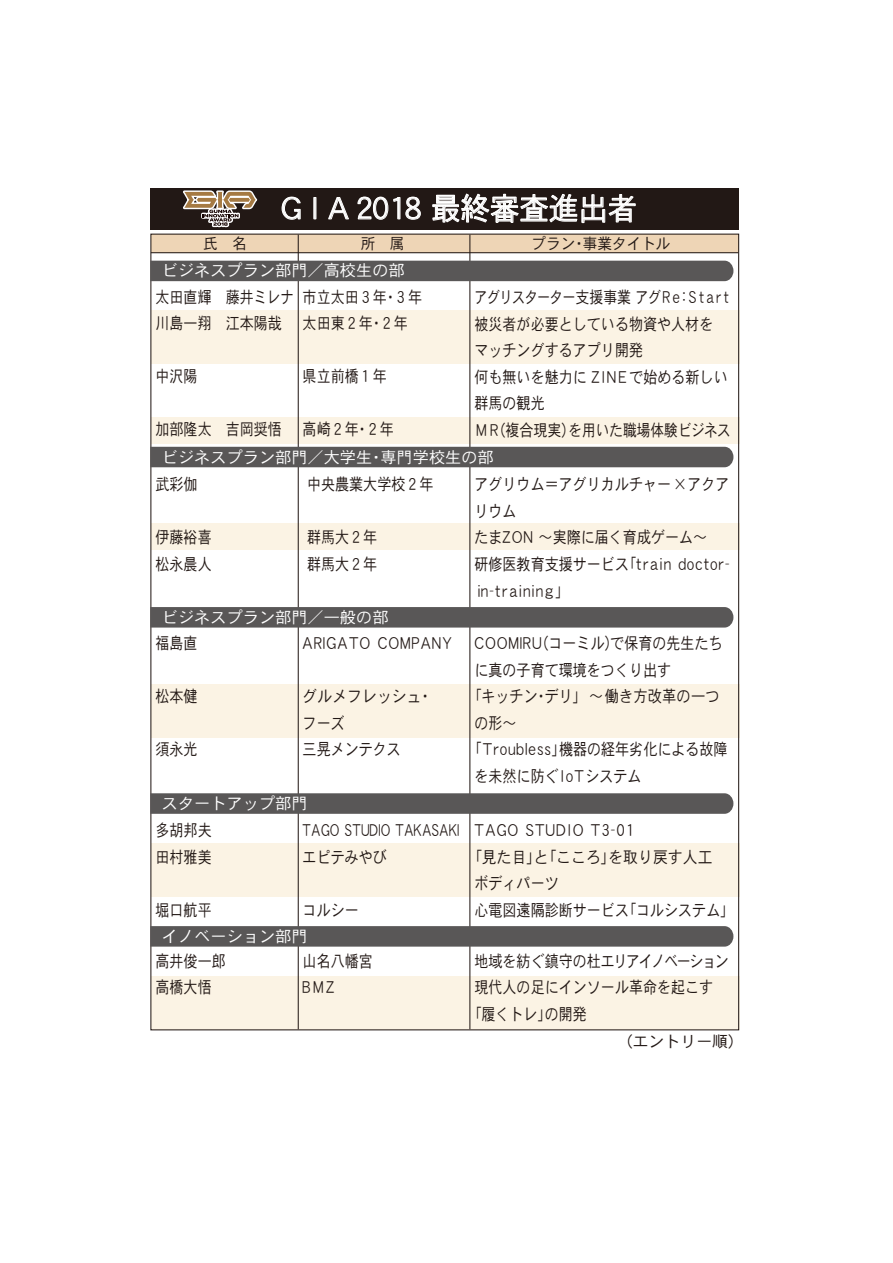
<style>
.page{position:relative;width:893px;height:1263px;background:#fff}
.page>*{position:absolute;margin:0;border:0;box-sizing:border-box;transform-origin:0 0}
.t1{font:30.6px "DFPHS Gothic CID W3";color:#fff;scale:.96 1}
.t2{font:16.5px/26.5px "DFPHS Gothic CID W3";color:#221815;scale:.85 1}
.t3{font:16.5px/26.5px "DFPHS Gothic CID W3";color:#221815;scale:.8 1}
.t4{font:16.5px/26.5px "DFPHS Gothic CID W3";color:#221815;scale:.9 1}
.t5{font:16.5px "DFPHS Gothic CID W3";letter-spacing:.1em;color:#221815;scale:.85 1}
.t6{font:16.5px/26.5px "DFPHS Gothic CID W3";letter-spacing:.05em;color:#221815;scale:.75 1}
.t7{font:16.5px "DFPHS Gothic CID W3";letter-spacing:-.05em;color:#221815;scale:.85 1}
.t8{font:15.9px "DFPHS Gothic CID W3";color:#fff}
.t9{font:15.75px "DFPHS Gothic CID W3";color:#221815}
.t10{font:15.45px "DFPHS Gothic CID W3";color:#221815;scale:.95 1}
</style>
<div class="page">
<div style="left:151px;top:311px;width:588px;height:53px;background:#fbf3e4"></div>
<div style="left:151px;top:417px;width:588px;height:27px;background:#fbf3e4"></div>
<div style="left:151px;top:524px;width:588px;height:26px;background:#fbf3e4"></div>
<div style="left:151px;top:684px;width:588px;height:53px;background:#fbf3e4"></div>
<div style="left:151px;top:843px;width:588px;height:54px;background:#fbf3e4"></div>
<div style="left:151px;top:976px;width:588px;height:54px;background:#fbf3e4"></div>
<div style="left:151px;top:234px;width:588px;height:19px;background:#eed5b6"></div>
<hr style="left:298px;top:235px;width:1px;height:794px;background:#221815">
<hr style="left:469px;top:235px;width:1px;height:794px;background:#221815">
<hr style="left:151px;top:252px;width:587px;height:1px;background:#221815">
<div style="left:150px;top:188px;width:589px;height:41px;background:#221815"></div>
<svg style="left:282px;top:197px;width:19px;height:23px"></svg>
<svg style="left:328px;top:197px;width:21px;height:22px"></svg>
<svg style="left:357px;top:197px;width:64px;height:23px"></svg>
<svg style="left:432px;top:193px;width:204px;height:30px"></svg>
<svg style="left:180px;top:190px;width:80px;height:40px"></svg>
<div style="left:150px;top:447px;width:583px;height:20px;background:#595757"></div>
<div style="left:150px;top:607px;width:583px;height:20px;background:#595757"></div>
<svg style="left:150px;top:793px;width:583px;height:21px;background:#5d5b5b"></svg>
<svg style="left:150px;top:926px;width:583px;height:21px;background:#5d5b5b"></svg>
<div style="left:150px;top:261px;width:583px;height:20px;background:#595757"></div>
<h1 class="t1" style="left:277px;top:192px;width:377px">ＧＩＡ2018 最終審査進出者</h1>
<p class="t10" style="left:203px;top:236px;width:48px">氏　名</p>
<p class="t10" style="left:361px;top:236px;width:48px">所　属</p>
<p class="t10" style="left:532px;top:236px;width:148px">プラン・事業タイトル</p>
<p class="t8" style="left:162px;top:262px;width:244px">ビジネスプラン部門／高校生の部</p>
<p class="t2" style="left:156px;top:283px;width:164px">太田直輝　藤井ミレナ川島一翔　江本陽哉</p>
<p class="t2" style="left:156px;top:363px;width:51px">中沢陽</p>
<p class="t2" style="left:156px;top:416px;width:150px">加部隆太　吉岡奨悟</p>
<p class="t2" style="left:303px;top:283px;width:142px">市立太田３年・３年太田東２年・２年</p>
<p class="t2" style="left:303px;top:363px;width:101px">県立前橋１年</p>
<p class="t2" style="left:303px;top:416px;width:109px">高崎２年・２年</p>
<p class="t3" style="left:474px;top:284px;width:322px">アグリスターター支援事業アグR e：S t a r t被災者が必要としている物資や人材をマッチングするアプリ開発<br>何も無いを魅力に Z I N E で始める新しい群馬の観光<br>ＭＲ（複合現実）を用いた職場体験ビジネス</p>
<p class="t8" style="left:162px;top:448px;width:333px">ビジネスプラン部門／大学生・専門学校生の部</p>
<p class="t2" style="left:156px;top:471px;width:51px">武彩伽</p>
<p class="t2" style="left:156px;top:524px;width:68px">伊藤裕喜松永晨人</p>
<p class="t2" style="left:307px;top:471px;width:167px">中央農業大学校２年　</p>
<p class="t2" style="left:307px;top:524px;width:84px">群馬大２年群馬大２年</p>
<p class="t8" style="left:162px;top:609px;width:228px">ビジネスプラン部門／一般の部</p>
<p class="t2" style="left:156px;top:630px;width:51px">福島直</p>
<p class="t2" style="left:156px;top:683px;width:51px">松本健</p>
<p class="t2" style="left:156px;top:736px;width:51px">須永光</p>
<p class="t5" style="left:303px;top:634px;width:177px">ARIGATO COMPANY</p>
<p class="t4" style="left:303px;top:683px;width:146px">グルメフレッシュ・フーズ<br>三晃メンテクス</p>
<p class="t8" style="left:162px;top:794px;width:147px">スタートアップ部門</p>
<p class="t2" style="left:156px;top:817px;width:68px">多胡邦夫田村雅美</p>
<p class="t2" style="left:156px;top:896px;width:68px">堀口航平</p>
<p class="t6" style="left:303px;top:817px;width:210px">TAGO STUDIO TAKASAKIエピテみやび</p>
<p class="t2" style="left:303px;top:896px;width:68px">コルシー</p>
<p class="t8" style="left:162px;top:927px;width:147px">イノベーション部門</p>
<p class="t2" style="left:474px;top:471px;width:302px">アグリウム＝アグリカルチャー×アクアリウム<br>たまZON ～実際に届く育成ゲーム～<br>研修医教育支援サービス「trai n doctor&shy;in-training」</p>
<p class="t2" style="left:474px;top:630px;width:294px">COOMIRU（コーミル）で保育の先生たち</p>
<p class="t2" style="left:474px;top:656px;width:233px">に真の子育て環境をつくり出す</p>
<p class="t2" style="left:467px;top:683px;width:298px">「キッチン・デリ」 ～働き方改革の一つ</p>
<p class="t2" style="left:474px;top:709px;width:51px">の形～</p>
<p class="t2" style="left:467px;top:736px;width:308px">「Troubless」機器の経年劣化による故障</p>
<p class="t2" style="left:474px;top:762px;width:198px">を未然に防ぐ I oTシステム</p>
<p class="t5" style="left:474px;top:821px;width:189px">TAGO STUDIO T3-01</p>
<p class="t4" style="left:467px;top:843px;width:274px">「見た目」と「こころ」を取り戻す人工</p>
<p class="t2" style="left:474px;top:870px;width:101px">ボディパーツ</p>
<p class="t2" style="left:474px;top:896px;width:307px">心電図遠隔診断サービス「コルシステム」</p>
<p class="t2" style="left:156px;top:947px;width:84px">高井俊一郎高橋大悟</p>
<p class="t2" style="left:303px;top:947px;width:84px">山名八幡宮<br>BMZ</p>
<p class="t7" style="left:474px;top:952px;width:301px">地域を紡ぐ鎮守の杜エリアイノベーション</p>
<p class="t2" style="left:474px;top:974px;width:283px">現代人の足にインソール革命を起こす</p>
<p class="t2" style="left:467px;top:1000px;width:142px">「履くトレ」の開発</p>
<p class="t9" style="left:617px;top:1033px;width:129px">（エントリー順）</p>
</div>
